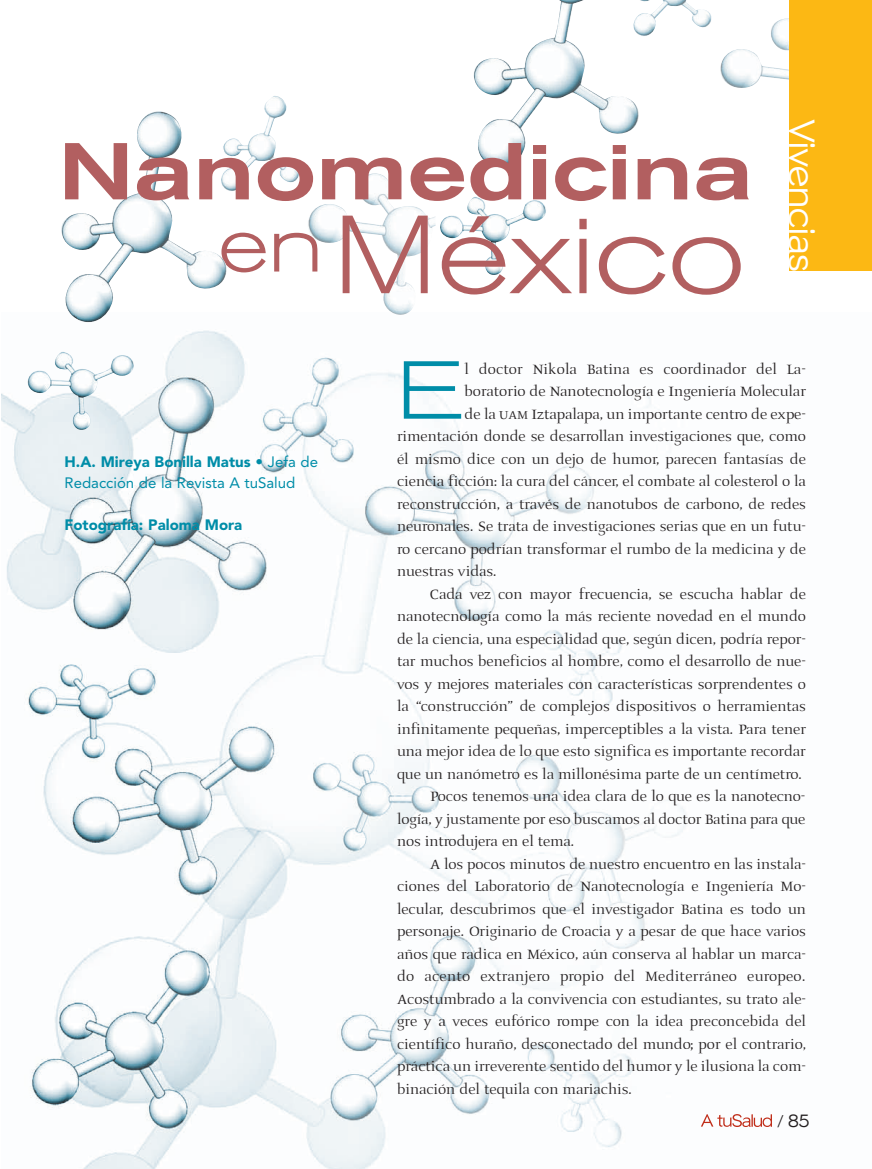
<style>
.page{position:relative;width:872px;height:1169px;background:#fff}
.page>*{position:absolute;margin:0;border:0;box-sizing:border-box;transform-origin:0 0}
.t1{font:300 expanded 109.8px "Akzidenz Grotesk BE";color:#b25f60}
.t2{font:300 expanded 81.3px "Akzidenz Grotesk BE";color:#008da8}
.t3{font:500 expanded 79.65px "Akzidenz Grotesk BE";color:#b25f60}
.t4{font:300 expanded 76.2px "Akzidenz Grotesk BE";color:#b25f60}
.t5{font:36px "Phinster";color:#fff}
.t6{font:18px "Phinster";color:#231f20}
.t7{font:16.5px "Oldstyle";color:#231f20}
.t8{font:15px/21px "Avenir";color:#008da8}
.t9{font:900 15px "Avenir";color:#008da8}
.s1{font-weight:900}
.s2{font-size:14.1px}
.s3{font-size:16.5px}
</style>
<div class="page">
<img style="left:2px;top:391px;width:684px;height:777px">
<svg style="left:701px;top:1114px;width:71px;height:13px"></svg>
<img style="left:27px;top:96px;width:408px;height:334px">
<img style="left:440px;top:0;width:407px;height:275px">
<div style="left:789px;top:0;width:83px;height:270px;background:#fcb814"></div>
<h3 class="t3" style="left:59px;top:143px;width:695px">Nanomedicina</h3>
<h1 class="t1" style="left:333px;top:216px;width:413px">México</h1>
<h3 class="t4" style="left:218px;top:218px;width:106px">en</h3>
<h3 class="t5" style="left:821px;top:120px;width:154px;rotate:90deg">Vivencias</h3>
<p class="t8" style="left:64px;top:452px;width:255px"><span class="s1">H.A. Mireya Bonilla Matus •</span> Jefa de<br>Redacción de la Revista A tuSalud</p>
<p class="t9" style="left:64px;top:518px;width:179px">Fotografía: Paloma Mora</p>
<h2 class="t2" style="left:397px;top:361px;width:69px">E</h2>
<p class="t7" style="left:464px;top:361px;width:343px">l doctor Nikola Batina es coordinador del La-</p>
<p class="t7" style="left:464px;top:384px;width:343px">boratorio de Nanotecnología e Ingeniería Molecular</p>
<p class="t7" style="left:464px;top:406px;width:343px">de la <span class="s2">UAM</span> Iztapalapa, un importante centro de expe-</p>
<p class="t7" style="left:397px;top:429px;width:410px">rimentación donde se desarrollan investigaciones que, como</p>
<p class="t7" style="left:397px;top:451px;width:410px">él mismo dice con un dejo de humor, parecen fantasías de</p>
<p class="t7" style="left:397px;top:474px;width:410px">ciencia ficción: la cura del cáncer, el combate al colesterol o la</p>
<p class="t7" style="left:397px;top:496px;width:410px">reconstrucción, a través de nanotubos de carbono, de redes</p>
<p class="t7" style="left:397px;top:519px;width:410px">neuronales. Se trata de investigaciones serias que en un futu-</p>
<p class="t7" style="left:397px;top:541px;width:410px">ro cercano podrían transformar el rumbo de la medicina y de</p>
<p class="t7" style="left:397px;top:564px;width:101px">nuestras vidas.</p>
<p class="t7" style="left:430px;top:586px;width:377px">Cada vez con mayor frecuencia, se escucha hablar de</p>
<p class="t7" style="left:397px;top:609px;width:410px">nanotecnología como la más reciente novedad en el mundo</p>
<p class="t7" style="left:397px;top:631px;width:410px">de la ciencia, una especialidad que, según dicen, podría repor-</p>
<p class="t7" style="left:397px;top:654px;width:410px">tar muchos beneficios al hombre, como el desarrollo de nue-</p>
<p class="t7" style="left:397px;top:676px;width:410px">vos y mejores materiales con características sorprendentes o</p>
<p class="t7" style="left:397px;top:699px;width:410px">la “construcción” de complejos dispositivos o herramientas</p>
<p class="t7" style="left:397px;top:721px;width:410px">infinitamente pequeñas, imperceptibles a la vista. Para tener</p>
<p class="t7" style="left:397px;top:744px;width:410px">una mejor idea de lo que esto significa es importante recordar</p>
<p class="t7" style="left:397px;top:766px;width:406px">que un nanómetro es la millonésima parte de un centímetro.</p>
<p class="t7" style="left:430px;top:789px;width:377px">Pocos tenemos una idea clara de lo que es la nanotecno-</p>
<p class="t7" style="left:397px;top:811px;width:410px">logía, y justamente por eso buscamos al doctor Batina para que</p>
<p class="t7" style="left:397px;top:834px;width:179px">nos introdujera en el tema.</p>
<p class="t7" style="left:430px;top:856px;width:377px">A los pocos minutos de nuestro encuentro en las instala-</p>
<p class="t7" style="left:397px;top:879px;width:410px">ciones del Laboratorio de Nanotecnología e Ingeniería Mo-</p>
<p class="t7" style="left:397px;top:901px;width:410px">lecular, descubrimos que el investigador Batina es todo un</p>
<p class="t7" style="left:397px;top:924px;width:410px">personaje. Originario de Croacia y a pesar de que hace varios</p>
<p class="t7" style="left:397px;top:946px;width:410px">años que radica en México, aún conserva al hablar un marca-</p>
<p class="t7" style="left:397px;top:969px;width:410px">do acento extranjero propio del Mediterráneo europeo.</p>
<p class="t7" style="left:397px;top:991px;width:410px">Acostumbrado a la convivencia con estudiantes, su trato ale-</p>
<p class="t7" style="left:397px;top:1014px;width:410px">gre y a veces eufórico rompe con la idea preconcebida del</p>
<p class="t7" style="left:397px;top:1036px;width:410px">científico huraño, desconectado del mundo; por el contrario,</p>
<p class="t7" style="left:397px;top:1059px;width:410px">práctica un irreverente sentido del humor y le ilusiona la com-</p>
<p class="t7" style="left:397px;top:1081px;width:236px">binación del tequila con mariachis.</p>
<p class="t6" style="left:778px;top:1110px;width:33px"><span class="s3">/</span> 85</p>
</div>
